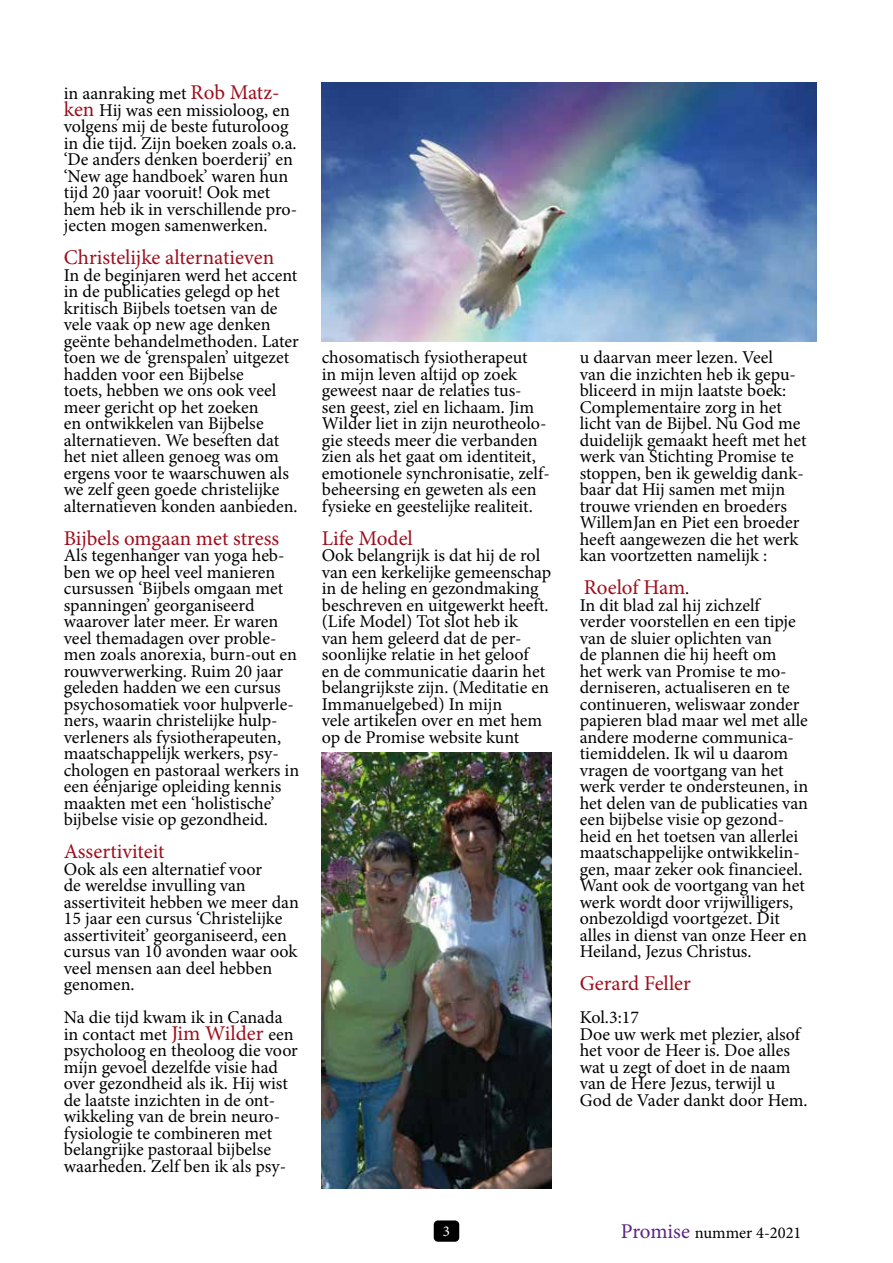
<style>
.page{position:relative;width:893px;height:1263px;background:#fff}
.page>*{position:absolute;margin:0;border:0;box-sizing:border-box;transform-origin:0 0}
.t1{font:21px "Minion Pro";letter-spacing:-.005em;color:#9d0e1c}
.t2{font:18px/16.5px "Minion Pro";color:#000}
.t3{font:16.5px "Minion Pro";color:#000}
.t4{font:15px "Minion Pro";color:#fff}
.s1{font-size:21px;color:#9d0e1c}
.s2{font-size:18px;color:#000}
.s3{font-size:21px;color:#5c2483}
</style>
<div class="page">
<div style="left:434px;top:1220px;width:25px;height:22px;background:#000;border-radius:4px"></div>
<img style="left:322px;top:82px;width:494px;height:260px">
<img style="left:322px;top:753px;width:229px;height:435px">
<p class="t2" style="left:64px;top:85px;width:235px">in aanraking met <span class="s1">Rob Matz&shy;ken</span> Hij was een missioloog, en volgens mij de beste futuroloog in die tijd. Zijn boeken zoals o.a. ‘De anders denken boerderij’ en ‘New age handboek’ waren hun tijd 20 jaar vooruit! Ook met hem heb ik in verschillende pro&shy;jecten mogen samenwerken.</p>
<p class="t1" style="left:64px;top:243px;width:212px">Christelijke alternatieven</p>
<p class="t2" style="left:64px;top:267px;width:237px">In de beginjaren werd het accent in de publicaties gelegd op het kritisch Bijbels toetsen van de vele vaak op new age denken geënte behandelmethoden. Later toen we de ‘grenspalen’ uitgezet hadden voor een Bijbelse<br>toets, hebben we ons ook veel meer gericht op het zoeken<br>en ontwikkelen van Bijbelse alternatieven. We beseften dat het niet alleen genoeg was om ergens voor te waarschuwen als we zelf geen goede christelijke alternatieven konden aanbieden.</p>
<p class="t1" style="left:64px;top:524px;width:217px">Bijbels omgaan met stress</p>
<p class="t2" style="left:64px;top:547px;width:237px">Als tegenhanger van yoga heb&shy;ben we op heel veel manieren cursussen ‘Bijbels omgaan met spanningen’ georganiseerd waarover later meer. Er waren veel themadagen over proble&shy;men zoals anorexia, burn-out en rouwverwerking. Ruim 20 jaar geleden hadden we een cursus psychosomatiek voor hulpverle&shy;ners, waarin christelijke hulp&shy;verleners als fysiotherapeuten, maatschappelijk werkers, psy&shy;chologen en pastoraal werkers in een éénjarige opleiding kennis maakten met een ‘holistische’ bijbelse visie op gezondheid.</p>
<p class="t1" style="left:64px;top:837px;width:102px">Assertiviteit</p>
<p class="t2" style="left:64px;top:861px;width:237px">Ook als een alternatief voor<br>de wereldse invulling van assertiviteit hebben we meer dan<br>15 jaar een cursus ‘Christelijke assertiviteit’ georganiseerd, een cursus van 10 avonden waar ook veel mensen aan deel hebben genomen.</p>
<p class="t2" style="left:64px;top:1009px;width:236px">Na die tijd kwam ik in Canada in contact met <span class="s1">Jim Wilder</span> een psycholoog en theoloog die voor mijn gevoel dezelfde visie had over gezondheid als ik. Hij wist de laatste inzichten in de ont&shy;wikkeling van de brein neuro&shy;fysiologie te combineren met belangrijke pastoraal bijbelse waarheden. Zelf ben ik als psy-</p>
<p class="t2" style="left:322px;top:349px;width:229px">chosomatisch fysiotherapeut<br>in mijn leven altijd op zoek geweest naar de relaties tus&shy;sen geest, ziel en lichaam. Jim<br>Wilder liet in zijn neurotheolo&shy;gie steeds meer die verbanden zien als het gaat om identiteit, emotionele synchronisatie, zelf&shy;beheersing en geweten als een fysieke en geestelijke realiteit.</p>
<p class="t1" style="left:322px;top:524px;width:93px">Life Model</p>
<p class="t2" style="left:322px;top:547px;width:231px">Ook belangrijk is dat hij de rol van een kerkelijke gemeenschap in de heling en gezondmaking beschreven en uitgewerkt heeft. (Life Model) Tot slot heb ik<br>van hem geleerd dat de per&shy;soonlijke relatie in het geloof<br>en de communicatie daarin het belangrijkste zijn. (Meditatie en<br>Immanuelgebed) In mijn<br>vele artikelen over en met hem op de Promise website kunt</p>
<p class="t2" style="left:580px;top:349px;width:228px">u daarvan meer lezen. Veel<br>van die inzichten heb ik gepu&shy;bliceerd in mijn laatste boek:<br>Complementaire zorg in het licht van de Bijbel. Nu God me duidelijk gemaakt heeft met het werk van Stichting Promise te stoppen, ben ik geweldig dank&shy;baar dat Hij samen met mijn trouwe vrienden en broeders<br>WillemJan en Piet een broeder heeft aangewezen die het werk kan voortzetten namelijk :</p>
<p class="t1" style="left:584px;top:573px;width:107px">Roelof Ham<span class="s2">.</span></p>
<p class="t2" style="left:580px;top:597px;width:230px">In dit blad zal hij zichzelf verder voorstellen en een tipje van de sluier oplichten van<br>de plannen die hij heeft om<br>het werk van Promise te mo&shy;derniseren, actualiseren en te continueren, weliswaar zonder papieren blad maar wel met alle andere moderne communica&shy;tiemiddelen. Ik wil u daarom vragen de voortgang van het werk verder te ondersteunen, in het delen van de publicaties van een bijbelse visie op gezond&shy;heid en het toetsen van allerlei maatschappelijke ontwikkelin&shy;gen, maar zeker ook financieel.<br>Want ook de voortgang van het werk wordt door vrijwilligers, onbezoldigd voortgezet. Dit alles in dienst van onze Heer en<br>Heiland, Jezus Christus.</p>
<p class="t1" style="left:580px;top:969px;width:113px">Gerard Feller</p>
<p class="t2" style="left:580px;top:1009px;width:229px">Kol.3:17<br>Doe uw werk met plezier, alsof het voor de Heer is. Doe alles wat u zegt of doet in de naam van de Here Jezus, terwijl u<br>God de Vader dankt door Hem.</p>
<p class="t4" style="left:443px;top:1221px;width:9px">3</p>
<p class="t3" style="left:621px;top:1221px;width:182px"><span class="s3">Promise</span> nummer 4-2021</p>
</div>
